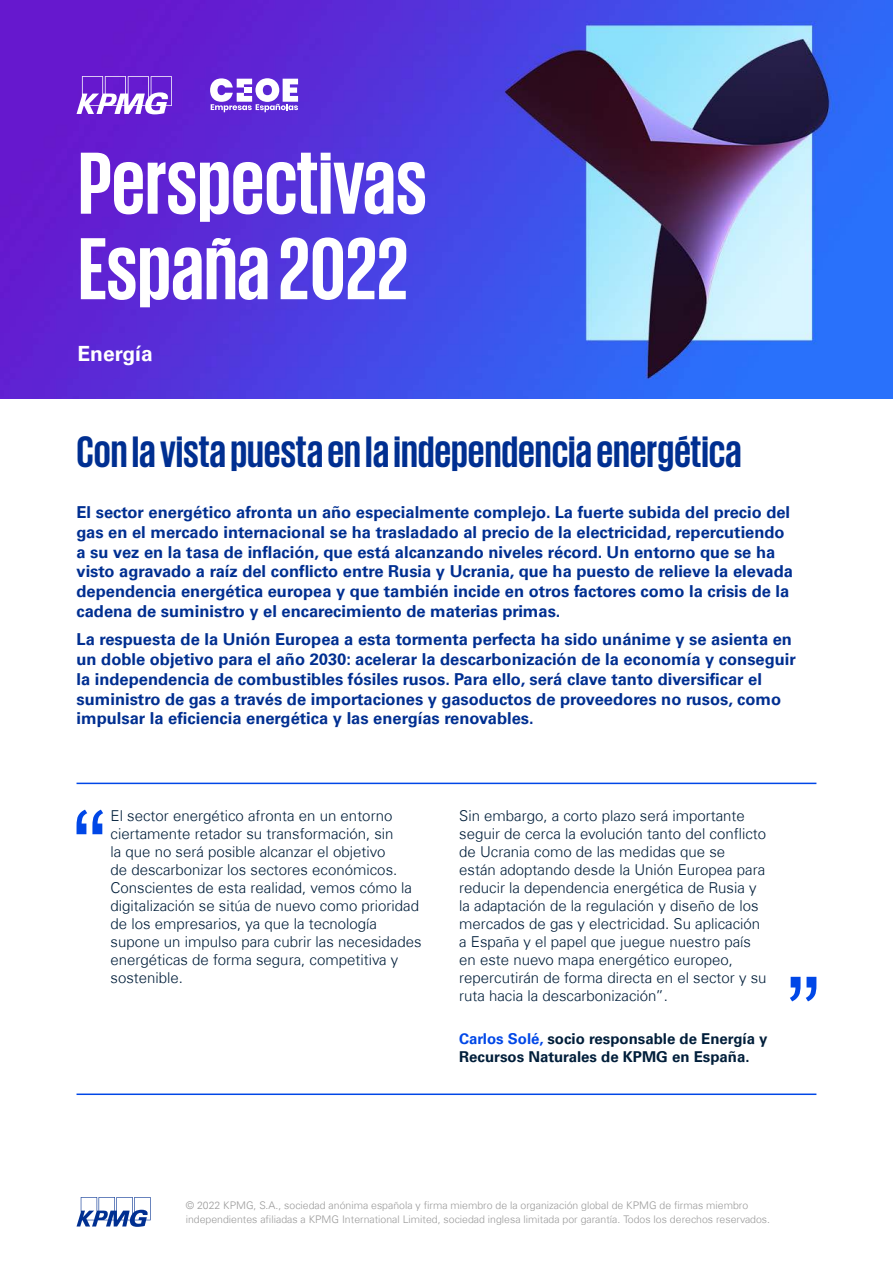
<style>
.page{position:relative;width:893px;height:1263px;background:#fff}
.page>*{position:absolute;margin:0;border:0;box-sizing:border-box;transform-origin:0 0}
.t1{font:700 90px/85.5px "KPMG";color:#fff}
.t2{font:700 45px "KPMG";color:#002f91}
.t3{font:700 21px "Univers 65";color:#fff}
.t4{font:700 16.5px/19.8px "Univers 65";color:#002f91}
.t5{font:300 15px/18px "Universfor KPMG";color:#001e3a}
.t6{font:700 15px/18px "Univers 65";color:#001e3a}
.t7{font:300 10.5px/13.5px "Universfor KPMG";color:#9a9a9a}
.s1{color:#0047e7}
</style>
<div class="page">
<img style="left:0;top:0;width:893px;height:399px">
<svg style="left:77px;top:76px;width:95px;height:38px"></svg>
<svg style="left:77px;top:810px;width:26px;height:24px"></svg>
<svg style="left:790px;top:977px;width:26px;height:24px"></svg>
<hr style="left:77px;top:783px;width:739px;height:1px;background:#0047e7">
<hr style="left:77px;top:1093px;width:739px;height:2px;background:#0047e7">
<svg style="left:77px;top:1197px;width:74px;height:30px"></svg>
<svg style="left:210px;top:78px;width:88px;height:34px"></svg>
<h1 class="t1" style="left:78px;top:138px;width:350px">Perspectivas<br>España 2022</h1>
<p class="t3" style="left:77px;top:341px;width:77px">Energía</p>
<h2 class="t2" style="left:77px;top:430px;width:666px">Con la vista puesta en la independencia energética</h2>
<p class="t4" style="left:77px;top:502px;width:718px">El sector energético afronta un año especialmente complejo. La fuerte subida del precio del gas en el mercado internacional se ha trasladado al precio de la electricidad, repercutiendo a su vez en la tasa de inflación, que está alcanzando niveles récord. Un entorno que se ha visto agravado a raíz del conflicto entre Rusia y Ucrania, que ha puesto de relieve la elevada dependencia energética europea y que también incide en otros factores como la crisis de la cadena de suministro y el encarecimiento de materias primas.</p>
<p class="t4" style="left:77px;top:630px;width:721px">La respuesta de la Unión Europea a esta tormenta perfecta ha sido unánime y se asienta en un doble objetivo para el año 2030: acelerar la descarbonización de la economía y conseguir la independencia de combustibles fósiles rusos. Para ello, será clave tanto diversificar el suministro de gas a través de importaciones y gasoductos de proveedores no rusos, como impulsar la eficiencia energética y las energías renovables.</p>
<p class="t5" style="left:111px;top:806px;width:312px">El sector energético afronta en un entorno ciertamente retador su transformación, sin<br>la que no será posible alcanzar el objetivo<br>de descarbonizar los sectores económicos.<br>Conscientes de esta realidad, vemos cómo la digitalización se sitúa de nuevo como prioridad de los empresarios, ya que la tecnología supone un impulso para cubrir las necesidades energéticas de forma segura, competitiva y sostenible.</p>
<p class="t5" style="left:459px;top:806px;width:309px">Sin embargo, a corto plazo será importante seguir de cerca la evolución tanto del conflicto de Ucrania como de las medidas que se<br>están adoptando desde la Unión Europea para reducir la dependencia energética de Rusia y la adaptación de la regulación y diseño de los mercados de gas y electricidad. Su aplicación a España y el papel que juegue nuestro país en este nuevo mapa energético europeo, repercutirán de forma directa en el sector y su ruta hacia la descarbonización”.</p>
<p class="t6" style="left:459px;top:1030px;width:310px"><span class="s1">Carlos Solé,</span> socio responsable de Energía y<br>Recursos Naturales de KPMG en España.</p>
<p class="t7" style="left:186px;top:1198px;width:586px">© 2022 KPMG, S.A., sociedad anónima española y firma miembro de la organización global de KPMG de firmas miembro independientes afiliadas a KPMG International Limited, sociedad inglesa limitada por garantía. Todos los derechos reservados.</p>
</div>
